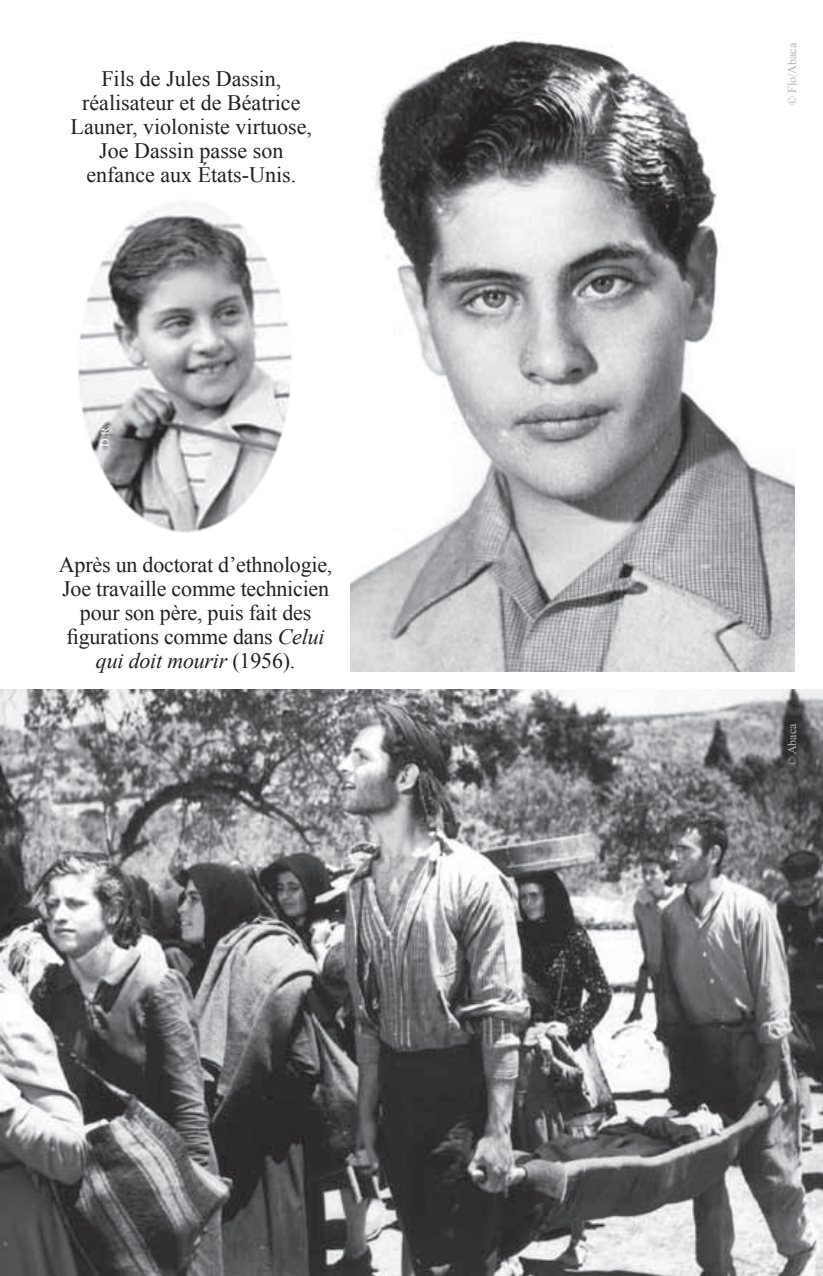
<style>
.page{position:relative;width:823px;height:1276px;background:#fff}
.page>*{position:absolute;margin:0;border:0;box-sizing:border-box;transform-origin:0 0}
.t1{font:22px/24px "Times New Roman";letter-spacing:-.01em;color:#231f20;text-align:center}
.t2{font:12px "Times New Roman";color:#b4b5b8}
.t3{font:12px "Times New Roman";color:#fff}
.s1{font-style:italic}
</style>
<div class="page">
<img style="left:350px;top:32px;width:444px;height:639px">
<img style="left:0;top:689px;width:822px;height:587px">
<img style="left:78px;top:202px;width:214px;height:331px">
<p class="t1" style="left:71px;top:67px;width:243px">Fils de Jules Dassin, réalisateur et de Béatrice<br>Launer, violoniste virtuose,<br>Joe Dassin passe son enfance aux états-Unis.</p>
<p class="t3" style="left:97px;top:447px;width:24px;rotate:-90deg">D.R.</p>
<p class="t1" style="left:59px;top:552px;width:275px">Après un doctorat d’ethnologie,<br>Joe travaille comme technicien pour son père, puis fait des figurations comme dans <span class="s1">Celui qui doit mourir</span> (1956).</p>
<p class="t2" style="left:783px;top:105px;width:64px;rotate:-90deg">© Flo/Abaca</p>
<p class="t2" style="left:783px;top:765px;width:44px;rotate:-90deg">© Abaca</p>
</div>
